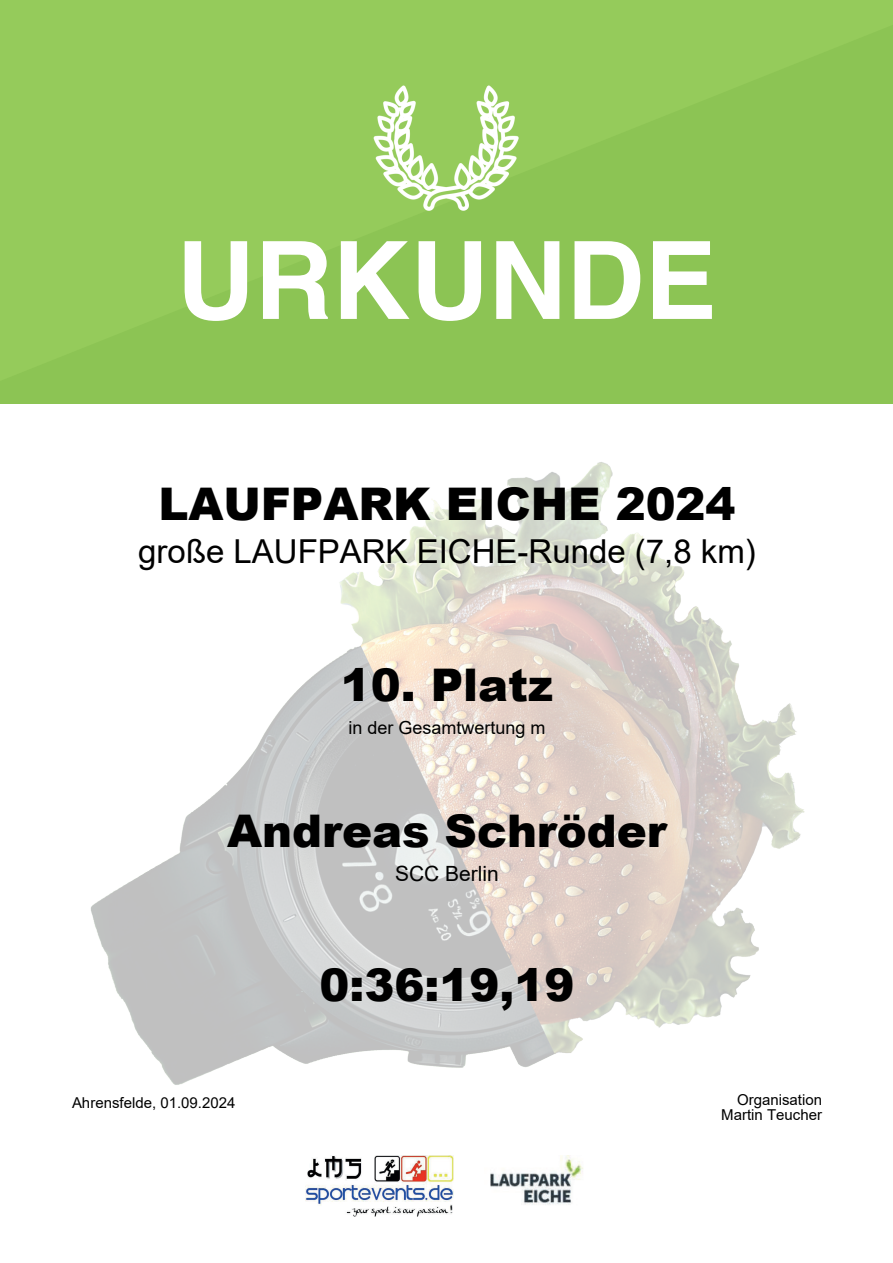
<style>
.page{position:relative;width:893px;height:1263px;background:#fff}
.page>*{position:absolute;margin:0;border:0;box-sizing:border-box;transform-origin:0 0}
.t1{font:700 108px "Helvetica";color:#fff}
.t2{font:900 45px "Arial";color:#000}
.t3{font:33px "Arial";color:#000}
.t4{font:21px "Arial";color:#000}
.t5{font:18px "Arial";color:#000}
.t6{font:15px/15px "Arial";color:#000;text-align:right}
</style>
<div class="page">
<img style="left:90px;top:462px;width:715px;height:623px">
<div style="left:0;top:0;width:893px;height:404px;background:#8cc454"></div>
<img style="left:373px;top:85px;width:146px;height:126px">
<img style="left:490px;top:1155px;width:93px;height:50px">
<img style="left:305px;top:1155px;width:148px;height:61px">
<h1 class="t1" style="left:176px;top:215px;width:541px">URKUNDE</h1>
<p class="t2" style="left:158px;top:488px;width:579px">LAUFPARK EICHE 2024</p>
<p class="t3" style="left:138px;top:539px;width:619px">große LAUFPARK EICHE-Runde (7,8 km)</p>
<p class="t2" style="left:341px;top:669px;width:214px">10. Platz</p>
<p class="t5" style="left:349px;top:720px;width:198px">in der Gesamtwertung m</p>
<p class="t2" style="left:227px;top:815px;width:441px">Andreas Schröder</p>
<p class="t4" style="left:395px;top:866px;width:105px">SCC Berlin</p>
<p class="t6" style="left:72px;top:1096px;width:165px">Ahrensfelde, 01.09.2024</p>
<p class="t2" style="left:320px;top:969px;width:256px">0:36:19,19</p>
<p class="t6" style="left:721px;top:1093px;width:102px">Organisation<br>Martin Teucher</p>
</div>
